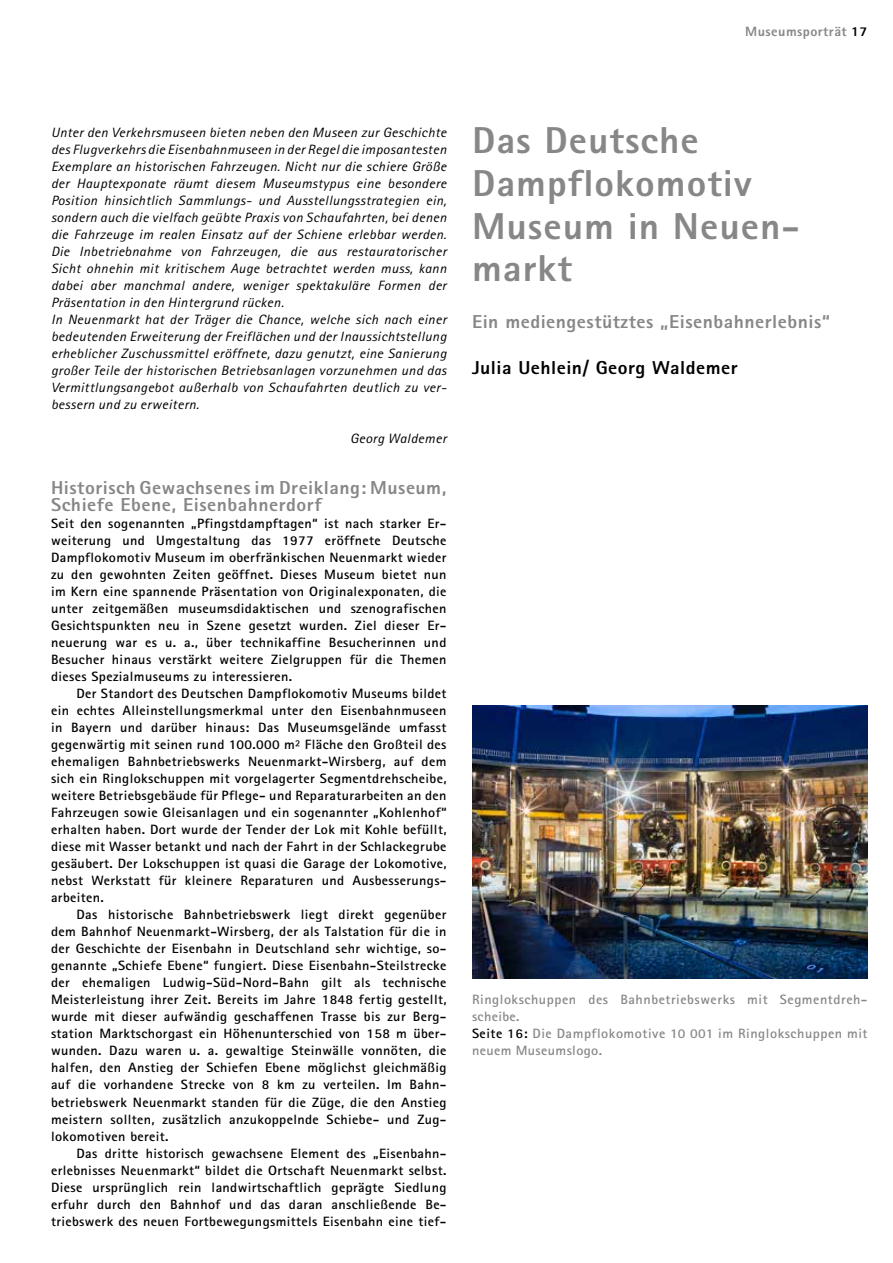
<style>
.page{position:relative;width:893px;height:1263px;background:#fff}
.page>*{position:absolute;margin:0;border:0;box-sizing:border-box;transform-origin:0 0}
.Inhaltsverzeichnis_Ü{font:800 37.5px/42.5px "Agfa Rotis Sans Serif";letter-spacing:.025em;color:#878787;scale:1.05 1}
.Inhaltsverzeichnis_Ü-2{font:800 18.75px/17px "Agfa Rotis Sans Serif";letter-spacing:.025em;color:#878787;scale:1.05 1}
.Inhaltsverzeichnis_Ü-3{font:800 18.75px "Agfa Rotis Sans Serif";letter-spacing:.025em;color:#000;scale:1.05 1}
.t1{font:700 13.5px/17px "Agfa Rotis Sans Serif";letter-spacing:.025em;color:#000;text-align:justify;scale:1.05 1}
.t2{font:italic 13.5px/17px "Agfa Rotis Sans Serif";letter-spacing:.025em;color:#000;text-align:justify;scale:1.05 1}
.Abbildungsverzeichni{font:700 13.5px/17px "Agfa Rotis Sans Serif";letter-spacing:.035em;color:#878787;scale:1.05 1}
.t3{font:800 13.5px "Agfa Rotis Sans Serif";letter-spacing:.03em;color:#878787;scale:1.05 1}
.s1{color:#000}
</style>
<div class="page">
<img style="left:472px;top:706px;width:395px;height:272px">
<p class="t3" style="left:745px;top:23px;width:118px">Museumsporträt <span class="s1">17</span></p>
<p class="t2" style="left:51px;top:124px;width:378px">Unter den Verkehrsmuseen bieten neben den Museen zur Geschichte des Flugverkehrs die Eisenbahnmuseen in der Regel die imposantesten Exemplare an historischen Fahrzeugen. Nicht nur die schiere Größe der Hauptexponate räumt diesem Museumstypus eine besondere Position hinsichtlich Sammlungs- und Ausstellungsstrategien ein, sondern auch die vielfach geübte Praxis von Schaufahrten, bei denen die Fahrzeuge im realen Einsatz auf der Schiene erlebbar werden.<br>Die Inbetriebnahme von Fahrzeugen, die aus restauratorischer Sicht ohnehin mit kritischem Auge betrachtet werden muss, kann dabei aber manchmal andere, weniger spektakuläre Formen der Präsentation in den Hintergrund rücken.</p>
<p class="t2" style="left:51px;top:311px;width:378px">In Neuenmarkt hat der Träger die Chance, welche sich nach einer bedeutenden Erweiterung der Freiflächen und der Inaussichtstellung erheblicher Zuschussmittel eröffnete, dazu genutzt, eine Sanierung großer Teile der historischen Betriebsanlagen vorzunehmen und das Vermittlungsangebot außerhalb von Schaufahrten deutlich zu ver&shy;bessern und zu erweitern.</p>
<p class="t2" style="left:350px;top:430px;width:93px">Georg Waldemer</p>
<p class="Inhaltsverzeichnis_Ü-2" style="left:51px;top:479px;width:378px">Historisch Gewachsenes im Dreiklang: Museum,<br>Schiefe Ebene, Eisenbahnerdorf</p>
<p class="t1" style="left:51px;top:515px;width:378px">Seit den sogenannten „Pfingstdampftagen“ ist nach starker Er&shy;weiterung und Umgestaltung das 1977 eröffnete Deutsche Dampflokomotiv Museum im oberfränkischen Neuenmarkt wieder zu den gewohnten Zeiten geöffnet. Dieses Museum bietet nun im Kern eine spannende Präsentation von Originalexponaten, die unter zeitgemäßen museumsdidaktischen und szenografischen Gesichtspunkten neu in Szene gesetzt wurden. Ziel dieser Er&shy;neuerung war es u. a., über technikaffine Besucherinnen und Besucher hinaus verstärkt weitere Zielgruppen für die Themen dieses Spezialmuseums zu interessieren.</p>
<p class="t1" style="left:51px;top:685px;width:378px;text-indent:26px">Der Standort des Deutschen Dampflokomotiv Museums bildet ein echtes Alleinstellungsmerkmal unter den Eisenbahnmuseen in Bayern und darüber hinaus: Das Museumsgelände umfasst gegenwärtig mit seinen rund 100.000 m² Fläche den Großteil des ehemaligen Bahnbetriebswerks Neuenmarkt-Wirsberg, auf dem sich ein Ringlokschuppen mit vorgelagerter Segmentdrehscheibe, weitere Betriebsgebäude für Pflege- und Reparaturarbeiten an den Fahrzeugen sowie Gleisanlagen und ein sogenannter „Kohlenhof“ erhalten haben. Dort wurde der Tender der Lok mit Kohle befüllt, diese mit Wasser betankt und nach der Fahrt in der Schlackegrube gesäubert. Der Lokschuppen ist quasi die Garage der Lokomotive, nebst Werkstatt für kleinere Reparaturen und Ausbesserungs&shy;arbeiten.</p>
<p class="t1" style="left:51px;top:906px;width:378px;text-indent:26px">Das historische Bahnbetriebswerk liegt direkt gegenüber dem Bahnhof Neuenmarkt-Wirsberg, der als Talstation für die in der Geschichte der Eisenbahn in Deutschland sehr wichtige, so&shy;genannte „Schiefe Ebene“ fungiert. Diese Eisenbahn-Steilstrecke der ehemaligen Ludwig-Süd-Nord-Bahn gilt als technische Meisterleistung ihrer Zeit. Bereits im Jahre 1848 fertig gestellt, wurde mit dieser aufwändig geschaffenen Trasse bis zur Berg&shy;station Marktschorgast ein Höhenunterschied von 158 m über&shy;wunden. Dazu waren u. a. gewaltige Steinwälle vonnöten, die halfen, den Anstieg der Schiefen Ebene möglichst gleichmäßig auf die vorhandene Strecke von 8 km zu verteilen. Im Bahn&shy;betriebswerk Neuenmarkt standen für die Züge, die den Anstieg meistern sollten, zusätzlich anzukoppelnde Schiebe- und Zug&shy;lokomotiven bereit.</p>
<p class="t1" style="left:51px;top:1144px;width:378px;text-indent:26px">Das dritte historisch gewachsene Element des „Eisenbahn&shy;erlebnisses Neuenmarkt“ bildet die Ortschaft Neuenmarkt selbst.<br>Diese ursprünglich rein landwirtschaftlich geprägte Siedlung erfuhr durch den Bahnhof und das daran anschließende Be&shy;triebswerk des neuen Fortbewegungsmittels Eisenbahn eine tief-</p>
<p class="Inhaltsverzeichnis_Ü" style="left:472px;top:119px;width:314px">Das Deutsche<br>Dampflokomotiv<br>Museum in Neuen&shy;markt</p>
<p class="Inhaltsverzeichnis_Ü-2" style="left:472px;top:313px;width:343px">Ein mediengestütztes „Eisenbahnerlebnis“</p>
<p class="Inhaltsverzeichnis_Ü-3" style="left:472px;top:356px;width:255px">Julia Uehlein/ Georg Waldemer</p>
<p class="Abbildungsverzeichni" style="left:472px;top:991px;width:378px">Ringlokschuppen des Bahnbetriebswerks mit Segmentdreh&shy;scheibe.</p>
<p class="Abbildungsverzeichni" style="left:472px;top:1025px;width:378px"><span class="s1">Seite 16:</span> Die Dampflokomotive 10 001 im Ringlokschuppen mit neuem Museumslogo.</p>
</div>
